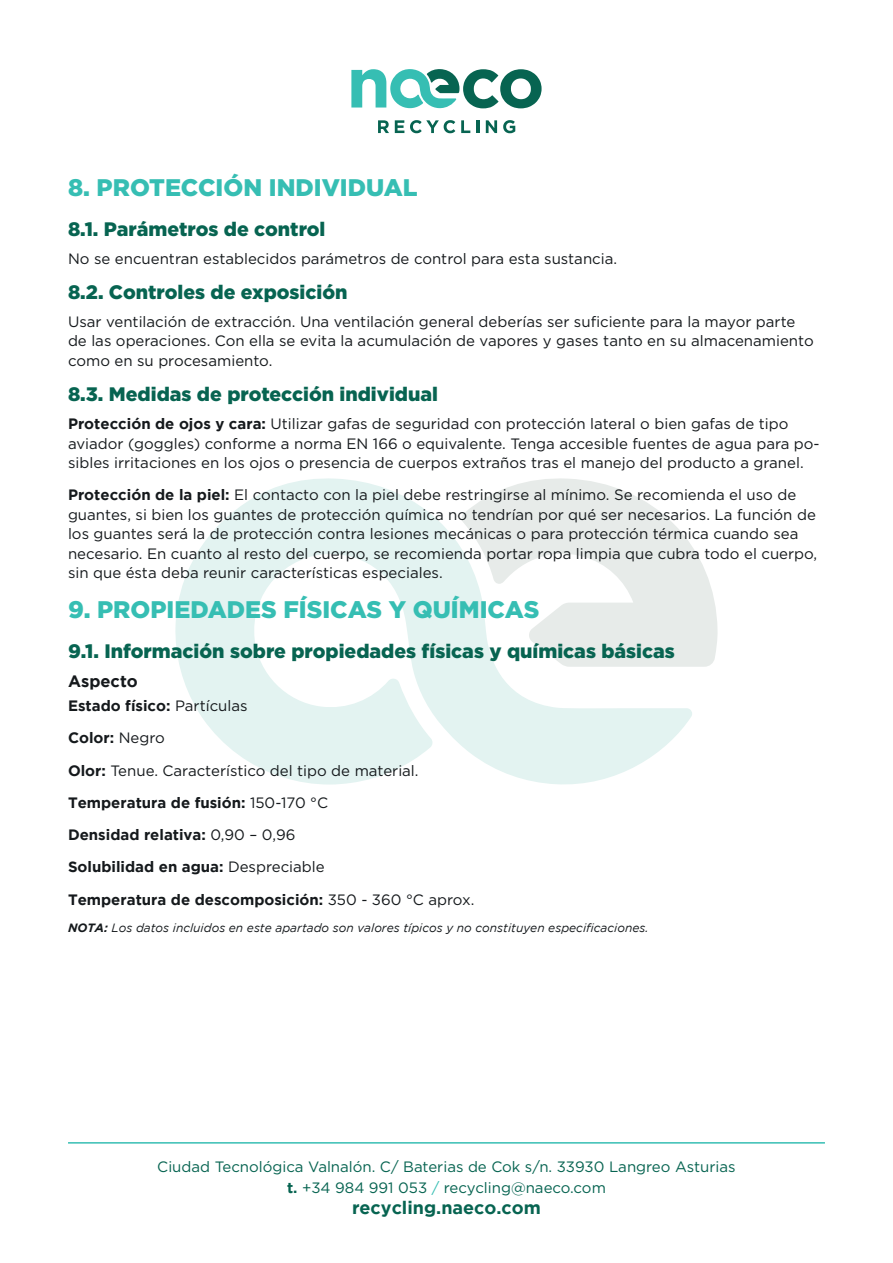
<style>
.page{position:relative;width:893px;height:1263px;background:#fff}
.page>*{position:absolute;margin:0;border:0;box-sizing:border-box;transform-origin:0 0}
.Título_principal{font:900 24px "Gotham";color:#36beb3}
.Título_1_1{font:900 19.5px "Gotham";color:#076451}
.t1{font:700 18px "Gotham";color:#076451}
.Título_1_1_1{font:700 16.5px "Gotham";color:#15191c}
.Cuerpo{font:15px/19.5px "Gotham";color:#15191c}
.Cuerpo-2{font:700 15px "Gotham";color:#15191c}
.t2{font:15px/21px "Gotham";color:#076451;text-align:center}
.Cuerpo-3{font:italic 12px "Gotham";color:#15191c}
.s1{font-weight:700}
.s2{font-weight:400}
.s3{color:#36beb3}
</style>
<div class="page">
<svg style="left:351px;top:69px;width:191px;height:40px"></svg>
<svg style="left:378px;top:120px;width:11px;height:13px"></svg>
<svg style="left:395px;top:120px;width:9px;height:13px"></svg>
<svg style="left:410px;top:120px;width:45px;height:13px"></svg>
<svg style="left:461px;top:120px;width:9px;height:13px"></svg>
<svg style="left:476px;top:120px;width:3px;height:13px"></svg>
<svg style="left:486px;top:120px;width:11px;height:13px"></svg>
<svg style="left:503px;top:120px;width:12px;height:13px"></svg>
<svg style="left:694px;top:550px;width:24px;height:117px;fill:#e7ebe9"></svg>
<svg style="left:175px;top:478px;width:519px;height:307px;fill:#e7f3f1"></svg>
<hr style="left:68px;top:1142px;width:757px;height:1px;background:#36beb3">
<p class="Título_principal" style="left:68px;top:174px;width:351px">8. PROTECCIÓN INDIVIDUAL</p>
<p class="Título_1_1" style="left:68px;top:217px;width:259px">8.1. Parámetros de control</p>
<p class="Cuerpo" style="left:68px;top:248px;width:551px">No se encuentran establecidos parámetros de control para esta sustancia.</p>
<p class="Título_1_1" style="left:68px;top:281px;width:281px">8.2. Controles de exposición</p>
<p class="Cuerpo" style="left:68px;top:311px;width:747px">Usar ventilación de extracción. Una ventilación general deberías ser suficiente para la mayor parte de las operaciones. Con ella se evita la acumulación de vapores y gases tanto en su almacenamiento como en su procesamiento.</p>
<p class="Título_1_1" style="left:68px;top:383px;width:371px">8.3. Medidas de protección individual</p>
<p class="Cuerpo" style="left:68px;top:414px;width:753px"><span class="s1">Protección de ojos y cara:</span> Utilizar gafas de seguridad con protección lateral o bien gafas de tipo aviador (goggles) conforme a norma EN 166 o equivalente. Tenga accesible fuentes de agua para po&shy;sibles irritaciones en los ojos o presencia de cuerpos extraños tras el manejo del producto a granel.</p>
<p class="Cuerpo" style="left:68px;top:485px;width:751px"><span class="s1">Protección de la piel:</span> El contacto con la piel debe restringirse al mínimo. Se recomienda el uso de guantes, si bien los guantes de protección química no tendrían por qué ser necesarios. La función de los guantes será la de protección contra lesiones mecánicas o para protección térmica cuando sea necesario. En cuanto al resto del cuerpo, se recomienda portar ropa limpia que cubra todo el cuerpo, sin que ésta deba reunir características especiales.</p>
<p class="Título_principal" style="left:68px;top:596px;width:473px">9. PROPIEDADES FÍSICAS Y QUÍMICAS</p>
<p class="Título_1_1" style="left:68px;top:639px;width:608px">9.1. Información sobre propiedades físicas y químicas básicas</p>
<p class="Título_1_1_1" style="left:68px;top:672px;width:71px">Aspecto</p>
<p class="Cuerpo-2" style="left:68px;top:697px;width:181px">Estado físico: <span class="s2">Partículas</span></p>
<p class="Cuerpo-2" style="left:68px;top:729px;width:98px">Color: <span class="s2">Negro</span></p>
<p class="Cuerpo" style="left:68px;top:760px;width:352px"><span class="s1">Olor:</span> Tenue. Característico del tipo de material.</p>
<p class="Cuerpo-2" style="left:68px;top:794px;width:262px">Temperatura de fusión: <span class="s2">150-170 °C</span></p>
<p class="Cuerpo-2" style="left:68px;top:826px;width:229px">Densidad relativa: <span class="s2">0,90 – 0,96</span></p>
<p class="Cuerpo-2" style="left:68px;top:858px;width:258px">Solubilidad en agua: <span class="s2">Despreciable</span></p>
<p class="Cuerpo-2" style="left:68px;top:890px;width:408px">Temperatura de descomposición: <span class="s2">350 - 360 °C aprox.</span></p>
<p class="Cuerpo-3" style="left:68px;top:921px;width:582px"><span class="s1">NOTA:</span> Los datos incluidos en este apartado son valores típicos y no constituyen especificaciones.</p>
<p class="t2" style="left:157px;top:1156px;width:580px">Ciudad Tecnológica Valnalón. C/ Baterias de Cok s/n. 33930 Langreo Asturias <span class="s1">t.</span> +34 984 991 053 <span class="s3">/</span> recycling@naeco.com</p>
<p class="t1" style="left:352px;top:1197px;width:190px">recycling.naeco.com</p>
</div>
